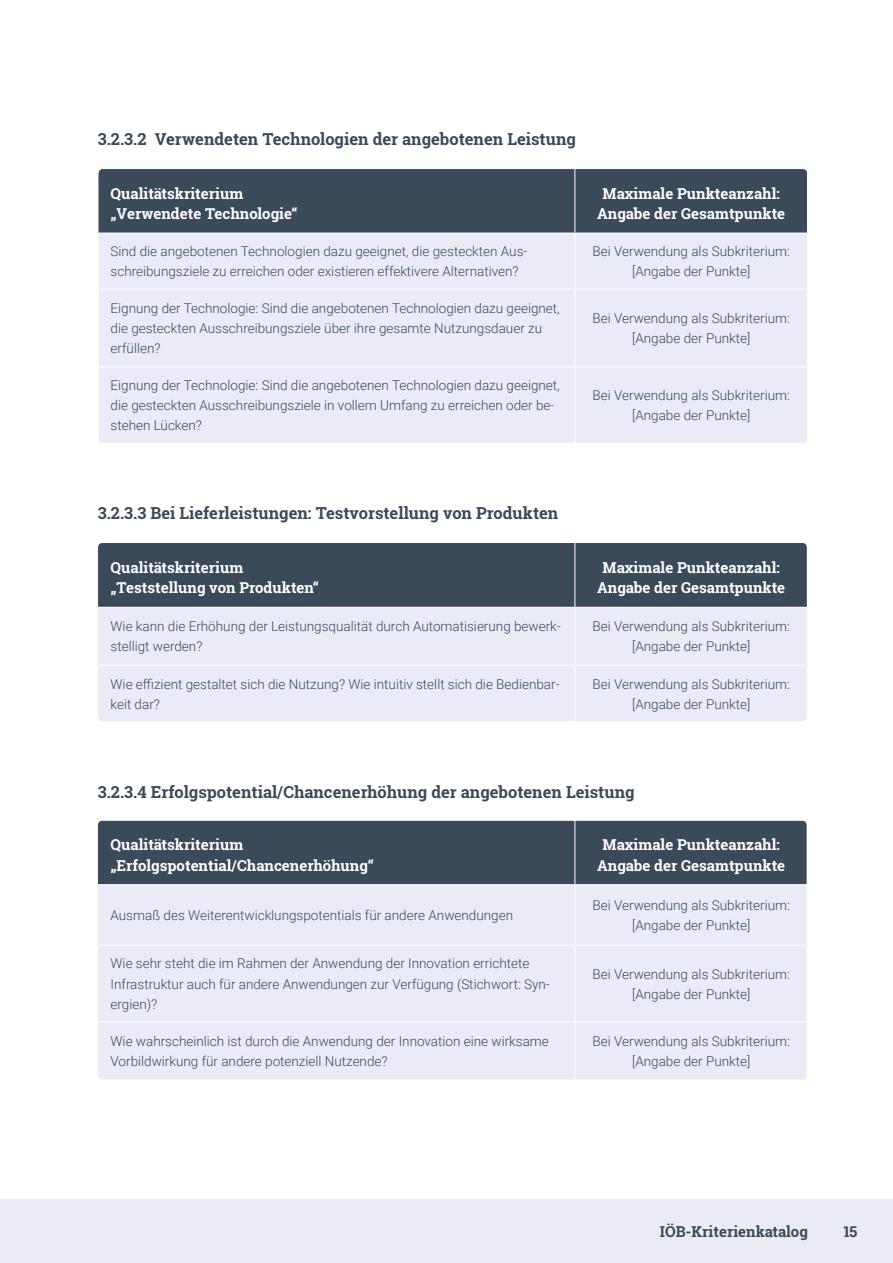
<style>
.page{position:relative;width:893px;height:1263px;background:#fff}
.page>*{position:absolute;margin:0;border:0;box-sizing:border-box;transform-origin:0 0}
.Ü3{font:700 16.5px "Roboto Slab";color:#3a4a58}
.Tabellentext_grau_ze{font:700 15px/20.2px "Roboto Slab";color:#fff}
.t1{font:700 15px "Roboto Slab";color:#3a4a58}
.Tabellentext_grau_ze-2{font:300 13.5px/20.2px "Roboto";color:#3a4a58}
</style>
<div class="page">
<div style="left:0;top:1199px;width:893px;height:64px;background:#ebebf4"></div>
<div style="left:99px;top:170px;width:708px;height:63px;background:#3a4a58"></div>
<div style="left:99px;top:234px;width:708px;height:209px;background:#ebebf5"></div>
<hr style="left:98px;top:289px;width:477px;height:1px;background:#fff">
<hr style="left:98px;top:367px;width:477px;height:1px;background:#fff">
<hr style="left:575px;top:289px;width:232px;height:1px;background:#fff">
<hr style="left:575px;top:367px;width:232px;height:1px;background:#fff">
<hr style="left:574px;top:169px;width:1px;height:64px;background:#fff">
<hr style="left:574px;top:233px;width:1px;height:56px;background:#fff">
<hr style="left:574px;top:290px;width:1px;height:77px;background:#fff">
<hr style="left:574px;top:367px;width:1px;height:76px;background:#fff">
<div style="left:94px;top:165px;width:718px;height:283px;border:4px solid #fff;border-radius:7px"></div>
<div style="left:99px;top:543px;width:707px;height:64px;background:#3a4a58"></div>
<div style="left:99px;top:608px;width:707px;height:113px;background:#ebebf5"></div>
<hr style="left:98px;top:665px;width:477px;height:1px;background:#fff">
<hr style="left:575px;top:665px;width:232px;height:1px;background:#fff">
<hr style="left:574px;top:543px;width:1px;height:64px;background:#fff">
<hr style="left:574px;top:608px;width:1px;height:57px;background:#fff">
<hr style="left:574px;top:666px;width:1px;height:55px;background:#fff">
<div style="left:94px;top:538px;width:717px;height:188px;border:4px solid #fff;border-radius:7px"></div>
<div style="left:98px;top:821px;width:708px;height:63px;background:#3a4a58"></div>
<div style="left:98px;top:885px;width:708px;height:194px;background:#ebebf5"></div>
<hr style="left:98px;top:945px;width:477px;height:1px;background:#fff">
<hr style="left:98px;top:1021px;width:477px;height:1px;background:#fff">
<hr style="left:575px;top:945px;width:232px;height:1px;background:#fff">
<hr style="left:575px;top:1021px;width:232px;height:1px;background:#fff">
<hr style="left:574px;top:820px;width:1px;height:64px;background:#fff">
<hr style="left:574px;top:885px;width:1px;height:60px;background:#fff">
<hr style="left:574px;top:946px;width:1px;height:75px;background:#fff">
<hr style="left:574px;top:1022px;width:1px;height:58px;background:#fff">
<div style="left:93px;top:816px;width:718px;height:268px;border:4px solid #fff;border-radius:7px"></div>
<p class="Ü3" style="left:98px;top:128px;width:480px">3.2.3.2 Verwendeten Technologien der angebotenen Leistung</p>
<p class="Tabellentext_grau_ze" style="left:111px;top:183px;width:189px">Qualitätskriterium „Verwendete Technologie“</p>
<p class="Tabellentext_grau_ze" style="left:597px;top:183px;width:190px;text-align:center">Maximale Punkteanzahl:<br>Angabe der Gesamtpunkte</p>
<p class="Tabellentext_grau_ze-2" style="left:111px;top:241px;width:418px">Sind die angebotenen Technologien dazu geeignet, die gesteckten Aus&shy;schreibungsziele zu erreichen oder existieren effektivere Alternativen?</p>
<p class="Tabellentext_grau_ze-2" style="left:592px;top:241px;width:199px">Bei Verwendung als Subkriterium:</p>
<p class="Tabellentext_grau_ze-2" style="left:632px;top:261px;width:120px">[Angabe der Punkte]</p>
<p class="Tabellentext_grau_ze-2" style="left:111px;top:297px;width:451px">Eignung der Technologie: Sind die angebotenen Technologien dazu geeignet, die gesteckten Ausschreibungsziele über ihre gesamte Nutzungsdauer zu erfüllen?</p>
<p class="Tabellentext_grau_ze-2" style="left:592px;top:308px;width:199px">Bei Verwendung als Subkriterium:</p>
<p class="Tabellentext_grau_ze-2" style="left:632px;top:328px;width:120px">[Angabe der Punkte]</p>
<p class="Tabellentext_grau_ze-2" style="left:111px;top:374px;width:451px">Eignung der Technologie: Sind die angebotenen Technologien dazu geeignet, die gesteckten Ausschreibungsziele in vollem Umfang zu erreichen oder be&shy;stehen Lücken?</p>
<p class="Tabellentext_grau_ze-2" style="left:592px;top:385px;width:199px">Bei Verwendung als Subkriterium:</p>
<p class="Tabellentext_grau_ze-2" style="left:632px;top:405px;width:120px">[Angabe der Punkte]</p>
<p class="Ü3" style="left:98px;top:502px;width:462px">3.2.3.3 Bei Lieferleistungen: Testvorstellung von Produkten</p>
<p class="Tabellentext_grau_ze" style="left:111px;top:557px;width:210px">Qualitätskriterium „Teststellung von Produkten“</p>
<p class="Tabellentext_grau_ze" style="left:597px;top:557px;width:190px;text-align:center">Maximale Punkteanzahl:<br>Angabe der Gesamtpunkte</p>
<p class="Tabellentext_grau_ze-2" style="left:111px;top:616px;width:452px">Wie kann die Erhöhung der Leistungsqualität durch Automatisierung bewerk&shy;stelligt werden?</p>
<p class="Tabellentext_grau_ze-2" style="left:592px;top:616px;width:199px">Bei Verwendung als Subkriterium:</p>
<p class="Tabellentext_grau_ze-2" style="left:632px;top:636px;width:120px">[Angabe der Punkte]</p>
<p class="Tabellentext_grau_ze-2" style="left:111px;top:673px;width:451px">Wie effizient gestaltet sich die Nutzung? Wie intuitiv stellt sich die Bedienbar&shy;keit dar?</p>
<p class="Tabellentext_grau_ze-2" style="left:592px;top:673px;width:199px">Bei Verwendung als Subkriterium:</p>
<p class="Tabellentext_grau_ze-2" style="left:632px;top:693px;width:120px">[Angabe der Punkte]</p>
<p class="Ü3" style="left:98px;top:780px;width:538px">3.2.3.4 Erfolgspotential/Chancenerhöhung der angebotenen Leistung</p>
<p class="Tabellentext_grau_ze" style="left:111px;top:835px;width:265px">Qualitätskriterium „Erfolgspotential/Chancenerhöhung“</p>
<p class="Tabellentext_grau_ze" style="left:597px;top:835px;width:190px;text-align:center">Maximale Punkteanzahl:<br>Angabe der Gesamtpunkte</p>
<p class="Tabellentext_grau_ze-2" style="left:111px;top:905px;width:404px">Ausmaß des Weiterentwicklungspotentials für andere Anwendungen</p>
<p class="Tabellentext_grau_ze-2" style="left:592px;top:894px;width:199px">Bei Verwendung als Subkriterium:</p>
<p class="Tabellentext_grau_ze-2" style="left:632px;top:915px;width:120px">[Angabe der Punkte]</p>
<p class="Tabellentext_grau_ze-2" style="left:111px;top:953px;width:441px">Wie sehr steht die im Rahmen der Anwendung der Innovation errichtete<br>Infrastruktur auch für andere Anwendungen zur Verfügung (Stichwort: Syn&shy;ergien)?</p>
<p class="Tabellentext_grau_ze-2" style="left:592px;top:963px;width:199px">Bei Verwendung als Subkriterium:</p>
<p class="Tabellentext_grau_ze-2" style="left:632px;top:983px;width:120px">[Angabe der Punkte]</p>
<p class="Tabellentext_grau_ze-2" style="left:111px;top:1030px;width:440px">Wie wahrscheinlich ist durch die Anwendung der Innovation eine wirksame<br>Vorbildwirkung für andere potenziell Nutzende?</p>
<p class="Tabellentext_grau_ze-2" style="left:592px;top:1030px;width:199px">Bei Verwendung als Subkriterium:</p>
<p class="Tabellentext_grau_ze-2" style="left:632px;top:1051px;width:120px">[Angabe der Punkte]</p>
<p class="t1" style="left:660px;top:1221px;width:150px">IÖB-Kriterienkatalog</p>
<p class="t1" style="left:843px;top:1221px;width:16px">15</p>
</div>
